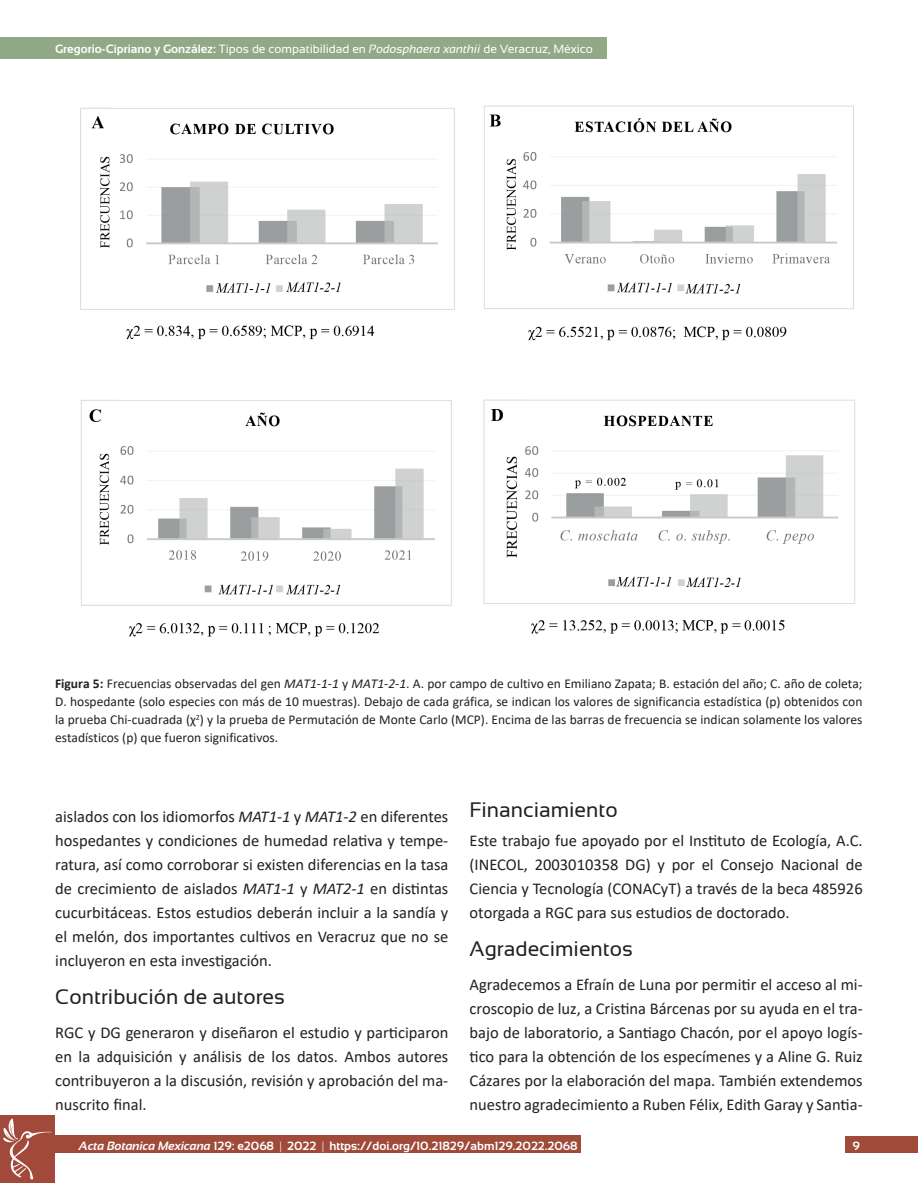
<style>
.page{position:relative;width:918px;height:1188px;background:#fff}
.page>*{position:absolute;margin:0;border:0;box-sizing:border-box;transform-origin:0 0}
.t1{font:21px "Sansation";color:#231f20}
.t2{font:16.5px/24px "Calibri";color:#231f20;text-align:justify}
.t3{font:13.5px/18px "Calibri";color:#231f20;text-align:justify}
.t4{font:700 12px "Sansation";color:#fff}
.t5{font:12px "Sansation";color:#fff}
.t6{font:italic 700 12px "Sansation";color:#fff}
.s1{font-weight:700}
.s2{font-style:italic}
.s3{font-weight:300}
</style>
<div class="page">
<div style="left:846px;top:1136px;width:72px;height:17px;background:#a04a3a"></div>
<div style="left:0;top:38px;width:607px;height:21px;background:#91a987"></div>
<div style="left:0;top:1135px;width:580px;height:18px;background:#a04a3a"></div>
<div style="left:0;top:1115px;width:55px;height:67px;background:#a14a3b"></div>
<svg style="left:3px;top:1118px;width:49px;height:62px"></svg>
<img style="left:80px;top:105px;width:775px;height:532px">
<p class="t5" style="left:55px;top:42px;width:539px"><span class="s1">Gregorio-Cipriano y González:</span> Tipos de compatibilidad en <span class="s2">Podosphaera xanthii</span> de Veracruz, México</p>
<p class="t3" style="left:55px;top:674px;width:809px"><span class="s1">Figura 5:</span> Frecuencias observadas del gen <span class="s2">MAT1-1-1</span> y <span class="s2">MAT1-2-1</span>. A. por campo de cultivo en Emiliano Zapata; B. estación del año; C. año de coleta; D. hospedante (solo especies con más de 10 muestras). Debajo de cada gráfica, se indican los valores de significancia estadística (p) obtenidos con la prueba Chi-cuadrada (χ<sup>2</sup>) y la prueba de Permutación de Monte Carlo (MCP). Encima de las barras de frecuencia se indican solamente los valores estadísticos (p) que fueron significativos.</p>
<p class="t2" style="left:55px;top:804px;width:395px">aislados con los idiomorfos <span class="s2">MAT1-1</span> y <span class="s2">MAT1-2</span> en diferentes hospedantes y condiciones de humedad relativa y tempe&shy;ratura, así como corroborar si existen diferencias en la tasa de crecimiento de aislados <span class="s2">MAT1-1</span> y <span class="s2">MAT2-1</span> en distintas cucurbitáceas. Estos estudios deberán incluir a la sandía y el melón, dos importantes cultivos en Veracruz que no se incluyeron en esta investigación.</p>
<p class="t1" style="left:55px;top:985px;width:231px">Contribución de autores</p>
<p class="t2" style="left:55px;top:1020px;width:395px">RGC y DG generaron y diseñaron el estudio y participaron en la adquisición y análisis de los datos. Ambos autores contribuyeron a la discusión, revisión y aprobación del ma&shy;nuscrito final.</p>
<p class="t1" style="left:470px;top:798px;width:150px">Financiamiento</p>
<p class="t2" style="left:470px;top:828px;width:395px">Este trabajo fue apoyado por el Instituto de Ecología, A.C. (INECOL, 2003010358 DG) y por el Consejo Nacional de Ciencia y Tecnología (CONACyT) a través de la beca 485926 otorgada a RGC para sus estudios de doctorado.</p>
<p class="t1" style="left:470px;top:937px;width:165px">Agradecimientos</p>
<p class="t2" style="left:470px;top:972px;width:395px">Agradecemos a Efraín de Luna por permitir el acceso al mi&shy;croscopio de luz, a Cristina Bárcenas por su ayuda en el tra&shy;bajo de laboratorio, a Santiago Chacón, por el apoyo logís&shy;tico para la obtención de los especímenes y a Aline G. Ruiz Cázares por la elaboración del mapa. También extendemos nuestro agradecimiento a Ruben Félix, Edith Garay y Santia-</p>
<p class="t4" style="left:193px;top:1134px;width:351px">128: e1924 <span class="s3">|</span> 2021 <span class="s3">|</span> https://doi.org/10.21829/abm128.2021.1924</p>
<p class="t4" style="left:58px;top:1138px;width:484px"><sup>Acta</sup> <sup>Botanica</sup> <sup>Mexicana</sup> 128: e1829 <span class="s3">|</span> 2021 <span class="s3">|</span> https://doi.org/10.21829/abm128.2021 1829</p>
<p class="t6" style="left:56px;top:1138px;width:134px">Acta Botanic Mexicana</p>
<p class="t4" style="left:79px;top:1139px;width:500px"><span class="s2">Acta Botanica Mexicana</span> 129: e2068 <span class="s3">|</span> 2022 <span class="s3">|</span> https://doi.org/10.21829/abm129.2022.2068</p>
<p class="t4" style="left:853px;top:1139px;width:9px">9</p>
</div>
